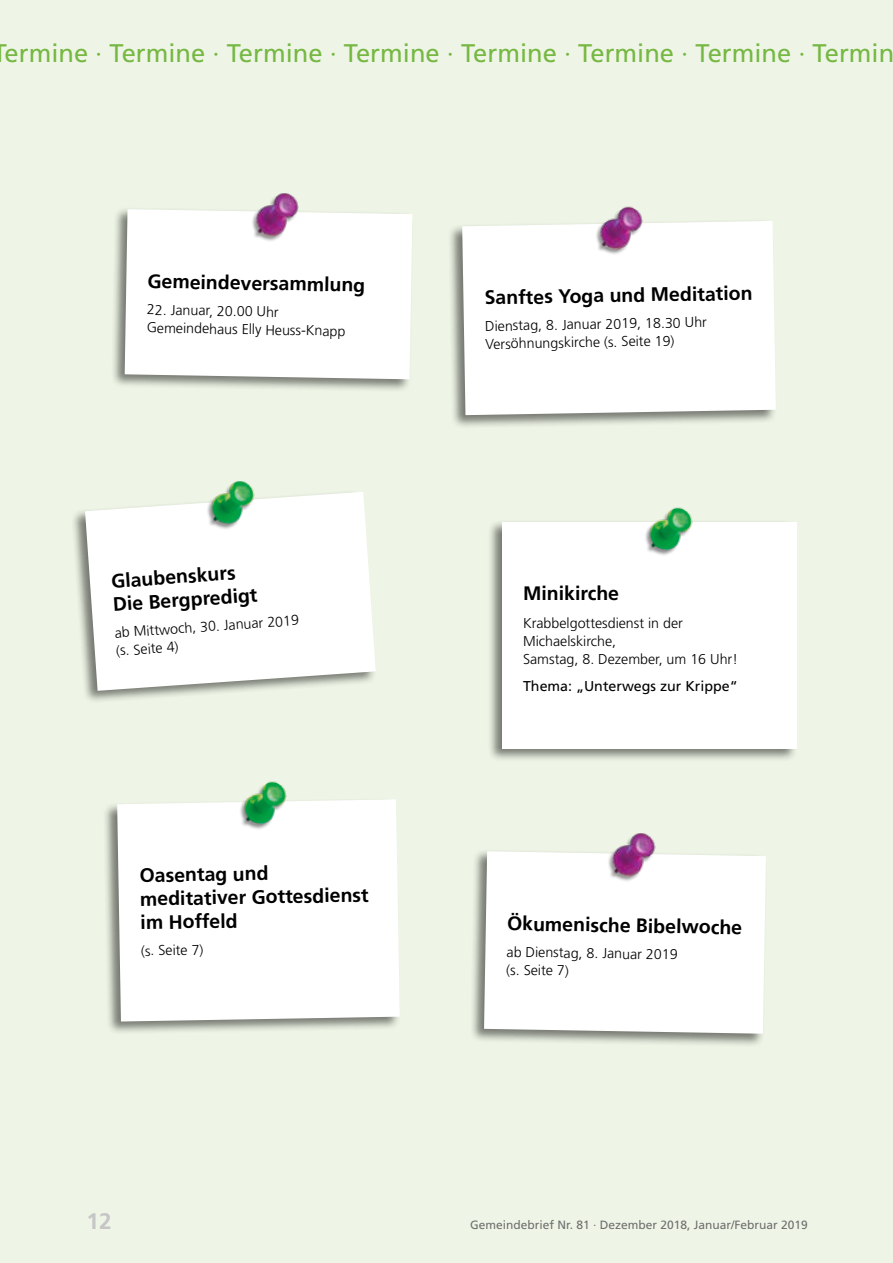
<style>
.page{position:relative;width:893px;height:1263px;background:#eef5e6}
.page>*{position:absolute;margin:0;border:0;box-sizing:border-box;transform-origin:0 0}
.t1{font:25.5px "Frutiger LT";color:#76b843}
.t2{font:700 22.5px "Frutiger LT";color:#c6c6c6}
.t3{font:700 19.5px/23.4px "Frutiger LT";color:#000}
.t4{font:300 14.25px/18px "Frutiger LT";color:#000}
.t5{font:14.25px "Frutiger LT";color:#000}
.t6{font:12px "Frutiger LT";color:#706f6f}
</style>
<div class="page">
<div style="left:469px;top:848px;width:298px;height:199px;background:#000;opacity:.5"></div>
<div style="left:484px;top:851px;width:282px;height:183px;background:#fff"></div>
<div style="left:110px;top:206px;width:304px;height:187px;background:#000;opacity:.5"></div>
<div style="left:125px;top:209px;width:287px;height:170px;background:#fff"></div>
<div style="left:102px;top:797px;width:299px;height:238px;background:#000;opacity:.5"></div>
<div style="left:117px;top:799px;width:283px;height:222px;background:#fff"></div>
<div style="left:71px;top:490px;width:306px;height:214px;background:#000;opacity:.5"></div>
<svg style="left:85px;top:492px;width:291px;height:199px;background:#f8f9f7"></svg>
<div style="left:447px;top:218px;width:330px;height:211px;background:#000;opacity:.5"></div>
<div style="left:462px;top:221px;width:314px;height:194px;background:#fff"></div>
<div style="left:487px;top:519px;width:311px;height:243px;background:#000;opacity:.5"></div>
<div style="left:502px;top:522px;width:295px;height:226px;background:#fff"></div>
<img style="left:631px;top:507px;width:78px;height:48px">
<img style="left:225px;top:781px;width:79px;height:56px">
<img style="left:193px;top:481px;width:78px;height:55px">
<img style="left:594px;top:833px;width:78px;height:55px">
<img style="left:581px;top:206px;width:79px;height:56px">
<img style="left:237px;top:193px;width:79px;height:55px">
<h1 class="t1" style="left:5px;top:38px;width:891px">ermine · Termine · Termine · Termine · Termine · Termine · Termine · Termin</h1>
<h3 class="t3" style="left:148px;top:270px;width:219px;rotate:1deg">Gemeindeversammlung</h3>
<p class="t4" style="left:147px;top:301px;width:200px;rotate:1deg">22. Januar, 20.00 Uhr<br>Gemeindehaus Elly Heuss-Knapp</p>
<h3 class="t3" style="left:110px;top:570px;width:146px;rotate:-4deg">Glaubenskurs<br>Die Bergpredigt</h3>
<p class="t4" style="left:114px;top:624px;width:186px;rotate:-4deg">ab Mittwoch, 30. Januar 2019 (s. Seite 4)</p>
<h3 class="t3" style="left:139px;top:864px;width:230px;rotate:-1deg">Oasentag und meditativer Gottesdienst im Hoffeld</h3>
<p class="t4" style="left:141px;top:942px;width:64px;rotate:-1deg">(s. Seite 7)</p>
<h3 class="t3" style="left:484px;top:286px;width:269px;rotate:-1deg">Sanftes Yoga und Meditation</h3>
<p class="t4" style="left:485px;top:317px;width:223px;rotate:-1deg">Dienstag, 8. Januar 2019, 18.30 Uhr<br>Versöhnungskirche (s. Seite 19)</p>
<h3 class="t3" style="left:523px;top:582px;width:98px">Minikirche</h3>
<p class="t4" style="left:523px;top:615px;width:216px">Krabbelgottesdienst in der<br>Michaelskirche,<br>Samstag, 8. Dezember, um 16 Uhr!</p>
<p class="t5" style="left:523px;top:678px;width:216px">Thema: „Unterwegs zur Krippe“</p>
<h3 class="t3" style="left:507px;top:912px;width:237px;rotate:1deg">Ökumenische Bibelwoche</h3>
<p class="t4" style="left:507px;top:943px;width:173px;rotate:1deg">ab Dienstag, 8. Januar 2019 (s. Seite 7)</p>
<h2 class="t2" style="left:87px;top:1208px;width:27px">12</h2>
<p class="t6" style="left:470px;top:1218px;width:339px">Gemeindebrief Nr. 81 · Dezember 2018, Januar/Februar 2019</p>
</div>
